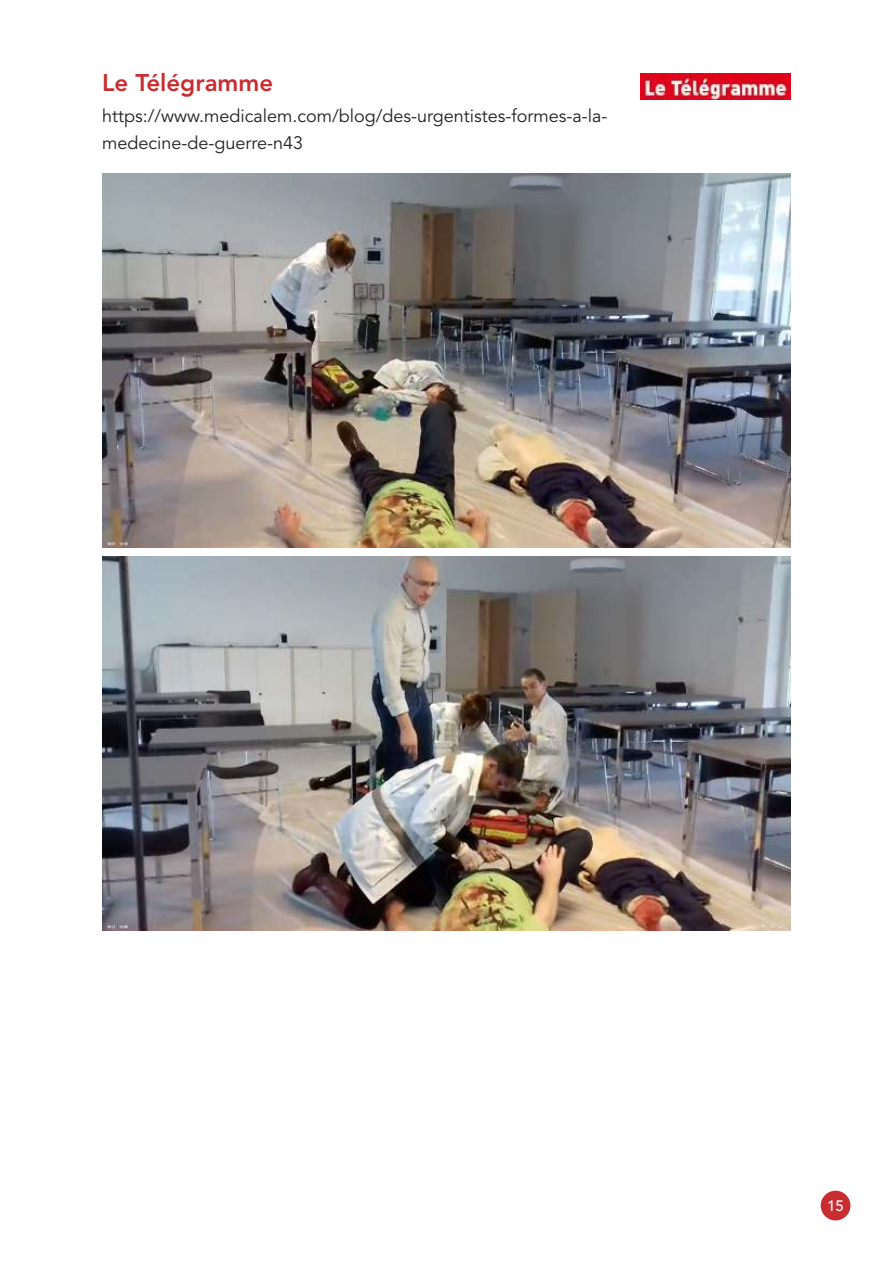
<style>
.page{position:relative;width:893px;height:1263px;background:#fff}
.page>*{position:absolute;margin:0;border:0;box-sizing:border-box;transform-origin:0 0}
.t1{font:800 24px "Avenir LT Std";color:#c92d31}
.t2{font:18px/27px "Avenir LT Std";color:#231f20}
.t3{font:500 15px "Avenir LT Std";color:#fff}
</style>
<div class="page">
<div style="left:821px;top:1191px;width:29px;height:29px;background:#c92d31;border-radius:50%"></div>
<img style="left:102px;top:174px;width:689px;height:374px">
<img style="left:102px;top:556px;width:689px;height:374px">
<img style="left:641px;top:73px;width:150px;height:26px">
<h1 class="t1" style="left:102px;top:73px;width:173px">Le Télégramme</h1>
<p class="t2" style="left:102px;top:105px;width:507px">https://www.medicalem.com/blog/des-urgentistes-formes-a-la&shy;medecine-de-guerre-n43</p>
<p class="t3" style="left:827px;top:1197px;width:18px">15</p>
</div>
